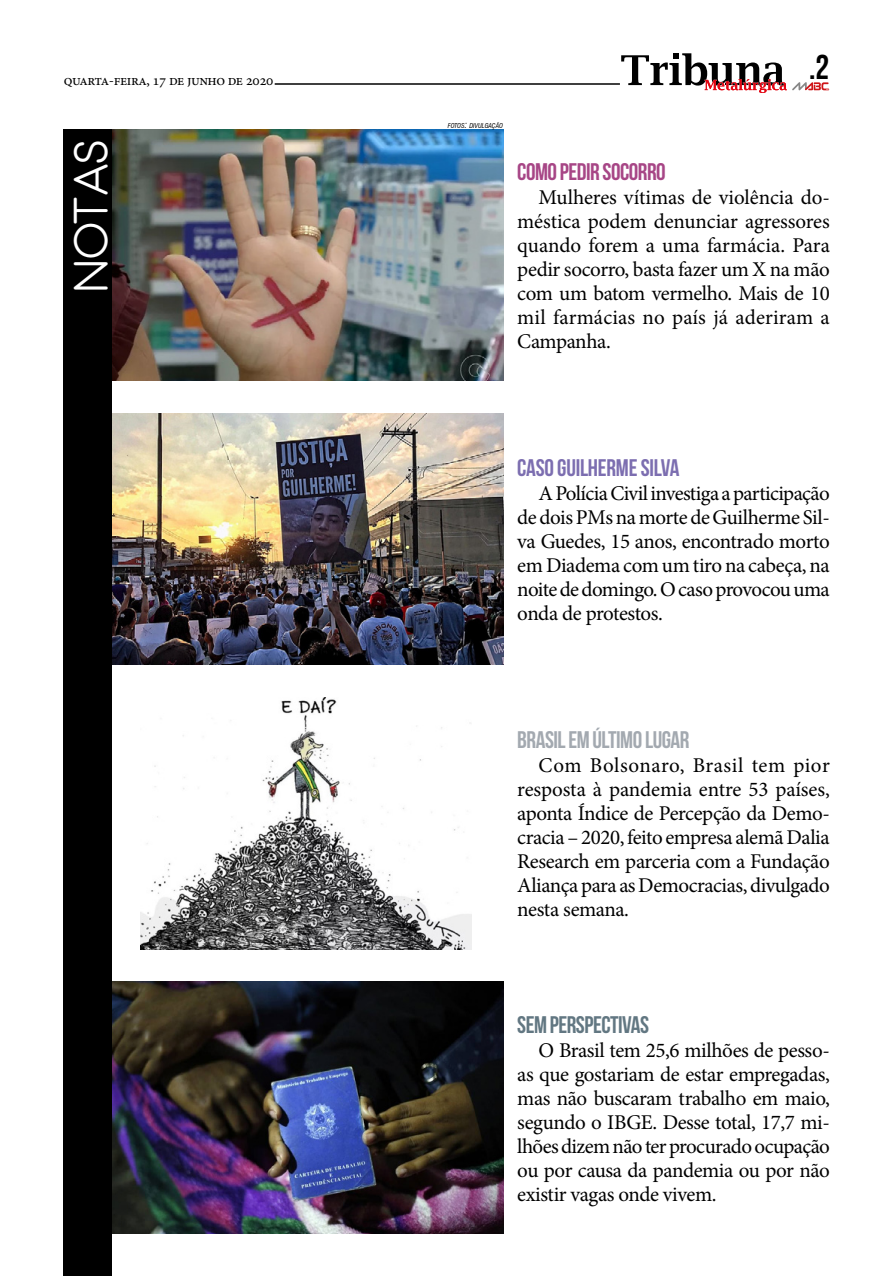
<style>
.page{position:relative;width:893px;height:1276px;background:#fff}
.page>*{position:absolute;margin:0;border:0;box-sizing:border-box;transform-origin:0 0}
.t1{font:48px "Moon 2.0";color:#fff}
.t2{font:34.5px "Bebas Neue";color:#000}
.t3{font:24px "Bebas Neue";letter-spacing:-.02em;color:#a3a9b0}
.t4{font:24px "Bebas Neue";letter-spacing:-.01em;color:#7c6eb0}
.t5{font:24px "Bebas Neue";letter-spacing:-.02em;color:#a74686}
.t6{font:24px "Bebas Neue";letter-spacing:-.02em;color:#627782}
.t7{font:21px/24px "Minion Pro";letter-spacing:-.02em;color:#000;text-align:justify}
.t8{font:15px "Minion Pro";letter-spacing:-.03em;color:#000}
.t9{font:italic condensed 6.6px "Swiss 721 BT";color:#000}
.s1{font-size:9.3px}
</style>
<div class="page">
<svg style="left:621px;top:53px;width:208px;height:40px"></svg>
<hr style="left:275px;top:83px;width:345px;height:2px;background:#000">
<img style="left:112px;top:129px;width:391px;height:252px">
<img style="left:112px;top:413px;width:391px;height:252px">
<img style="left:140px;top:697px;width:331px;height:252px">
<img style="left:112px;top:981px;width:391px;height:252px">
<div style="left:64px;top:129px;width:48px;height:1147px;background:#000"></div>
<p class="t8" style="left:64px;top:70px;width:211px">quarta-feira, 17 de junho de 2020</p>
<h1 class="t1" style="left:64px;top:290px;width:152px;rotate:-90deg">NOTAS</h1>
<h2 class="t2" style="left:809px;top:48px;width:22px">.2</h2>
<p class="t9" style="left:448px;top:122px;width:57px">FOTOS<span class="s1">:</span> DIVULGAÇÃO</p>
<p class="t5" style="left:517px;top:158px;width:150px">COMO PEDIR SOCORRO</p>
<p class="t7" style="left:517px;top:185px;width:314px;text-indent:21px">Mulheres vítimas de violência do&shy;méstica podem denunciar agressores quando forem a uma farmácia. Para pedir socorro, basta fazer um X na mão com um batom vermelho. Mais de 10 mil farmácias no país já aderiram a Campanha.</p>
<p class="t4" style="left:517px;top:454px;width:164px">CASO GUILHERME SILVA</p>
<p class="t7" style="left:517px;top:481px;width:314px;text-indent:21px">A Polícia Civil investiga a participação de dois PMs na morte de Guilherme Sil&shy;va Guedes, 15 anos, encontrado morto em Diadema com um tiro na cabeça, na noite de domingo. O caso provocou uma onda de protestos.</p>
<p class="t3" style="left:517px;top:727px;width:174px">BRASIL EM ÚLTIMO LUGAR</p>
<p class="t7" style="left:517px;top:753px;width:314px;text-indent:21px">Com Bolsonaro, Brasil tem pior resposta à pandemia entre 53 países, aponta Índice de Percepção da Demo&shy;cracia – 2020, feito empresa alemã Dalia Research em parceria com a Fundação Aliança para as Democracias, divulgado nesta semana.</p>
<p class="t6" style="left:517px;top:1011px;width:133px">SEM PERSPECTIVAS</p>
<p class="t7" style="left:517px;top:1038px;width:314px;text-indent:21px">O Brasil tem 25,6 milhões de pesso&shy;as que gostariam de estar empregadas, mas não buscaram trabalho em maio, segundo o IBGE. Desse total, 17,7 mi&shy;lhões dizem não ter procurado ocupação ou por causa da pandemia ou por não existir vagas onde vivem.</p>
</div>
